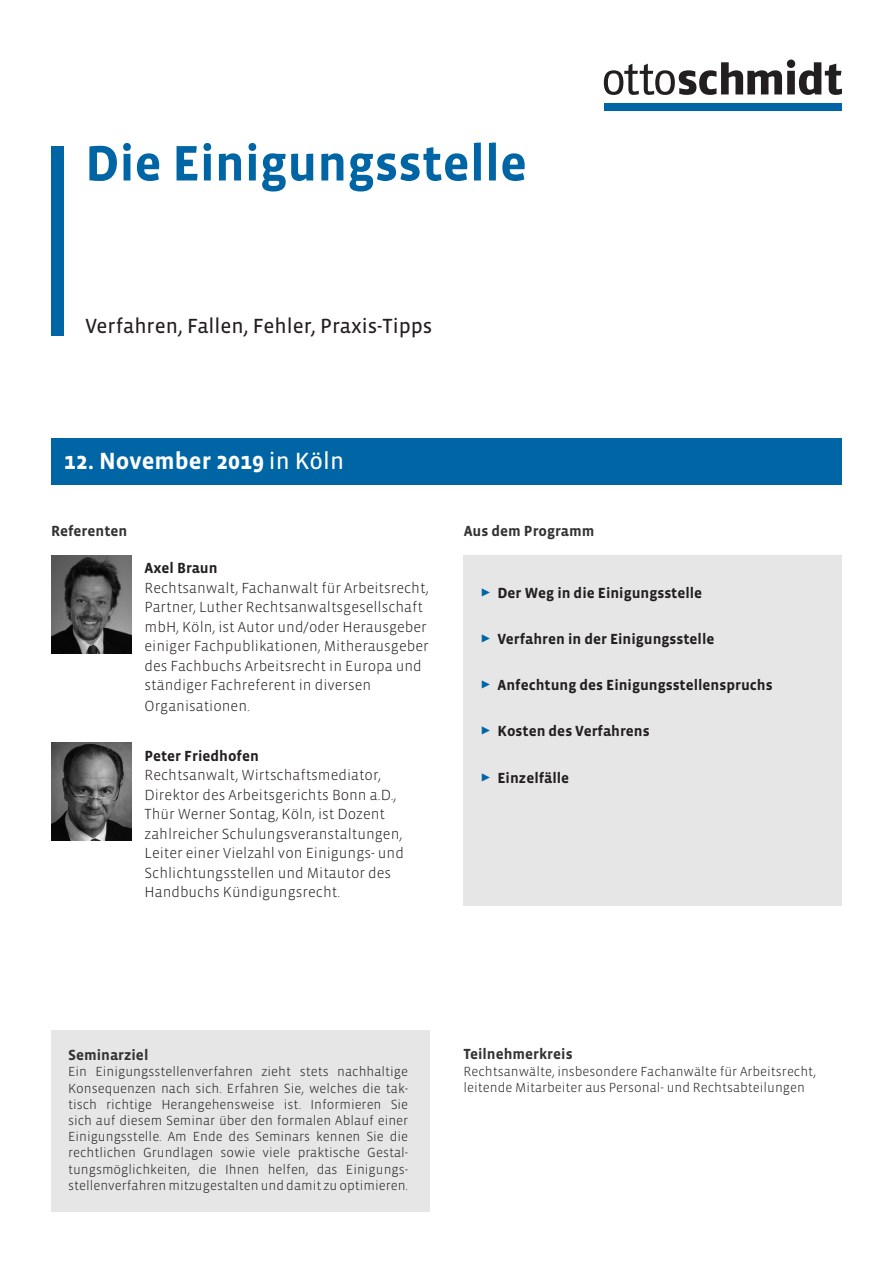
<style>
.page{position:relative;width:893px;height:1263px;background:#fff}
.page>*{position:absolute;margin:0;border:0;box-sizing:border-box;transform-origin:0 0}
.t1{font:700 51px "Vista Sans OT";color:#0065a4}
.t2{font:700 24px "Vista Sans OT";color:#fff}
.t3{font:21px "Vista Sans OT";color:#231f20}
.t4{font:300 15px/19.5px "Vista Sans OT";color:#231f20}
.t5{font:700 15px "Vista Sans OT";color:#231f20}
.t6{font:700 15px "Vista Sans OT";color:#333}
.t7{font:300 13.5px/16.2px "Vista Sans OT";color:#231f20;text-align:justify}
.s1{font-weight:400}
.s2{color:#0065a4}
</style>
<div class="page">
<div style="left:51px;top:1030px;width:378px;height:182px;background:#e6e6e6"></div>
<div style="left:463px;top:555px;width:379px;height:351px;background:#e6e6e6"></div>
<div style="left:51px;top:438px;width:791px;height:47px;background:#0065a4"></div>
<div style="left:51px;top:146px;width:13px;height:189px;background:#0065a4"></div>
<svg style="left:604px;top:60px;width:238px;height:35px"></svg>
<div style="left:605px;top:103px;width:237px;height:7px;background:#0065a4"></div>
<img style="left:51px;top:555px;width:81px;height:98px">
<img style="left:51px;top:743px;width:81px;height:97px">
<h1 class="t1" style="left:85px;top:146px;width:444px">Die Einigungsstelle</h1>
<h3 class="t3" style="left:85px;top:313px;width:349px">Verfahren, Fallen, Fehler, Praxis-Tipps</h3>
<h2 class="t2" style="left:64px;top:452px;width:282px">12. November 2019 <span class="s1">in Köln</span></h2>
<p class="t6" style="left:51px;top:526px;width:78px">Referenten</p>
<p class="t5" style="left:145px;top:563px;width:74px">Axel Braun</p>
<p class="t4" style="left:145px;top:578px;width:286px">Rechtsanwalt, Fachanwalt für Arbeitsrecht, Partner, Luther Rechtsanwaltsgesellschaft mbH, Köln, ist Autor und/oder Herausgeber einiger Fachpublikationen, Mitherausgeber des Fachbuchs Arbeitsrecht in Europa und ständiger Fachreferent in diversen</p>
<p class="t4" style="left:145px;top:696px;width:107px">Organisationen.</p>
<p class="t5" style="left:145px;top:751px;width:116px">Peter Friedhofen</p>
<p class="t4" style="left:145px;top:765px;width:261px">Rechtsanwalt, Wirtschaftsmediator, Direktor des Arbeitsgerichts Bonn a.D., Thür Werner Sontag, Köln, ist Dozent zahlreicher Schulungsveranstaltungen, Leiter einer Vielzahl von Einigungs- und Schlichtungsstellen und Mitautor des Handbuchs Kündigungsrecht.</p>
<p class="t6" style="left:464px;top:526px;width:132px">Aus dem Programm</p>
<p class="t5" style="left:480px;top:588px;width:223px"><span class="s2">✓</span> Der Weg in die Einigungsstelle</p>
<p class="t5" style="left:480px;top:633px;width:235px"><span class="s2">✓</span> Verfahren in der Einigungsstelle</p>
<p class="t5" style="left:480px;top:680px;width:294px"><span class="s2">✓</span> Anfechtung des Einigungsstellenspruchs</p>
<p class="t5" style="left:480px;top:726px;width:171px"><span class="s2">✓</span> Kosten des Verfahrens</p>
<p class="t5" style="left:480px;top:772px;width:90px"><span class="s2">✓</span> Einzelfälle</p>
<p class="t6" style="left:68px;top:1050px;width:82px">Seminarziel</p>
<p class="t7" style="left:68px;top:1064px;width:342px">Ein Einigungsstellenverfahren zieht stets nachhaltige Konsequenzen nach sich. Erfahren Sie, welches die tak&shy;tisch richtige Herangehensweise ist. Informieren Sie sich auf diesem Seminar über den formalen Ablauf einer Einigungsstelle. Am Ende des Seminars kennen Sie die rechtlichen Grundlagen sowie viele praktische Gestal&shy;tungsmöglichkeiten, die Ihnen helfen, das Einigungs&shy;stellenverfahren mitzugestalten und damit zu optimieren.</p>
<p class="t6" style="left:463px;top:1049px;width:111px">Teilnehmerkreis</p>
<p class="t7" style="left:463px;top:1063px;width:354px">Rechtsanwälte, insbesondere Fachanwälte für Arbeitsrecht, leitende Mitarbeiter aus Personal- und Rechtsabteilungen</p>
</div>
